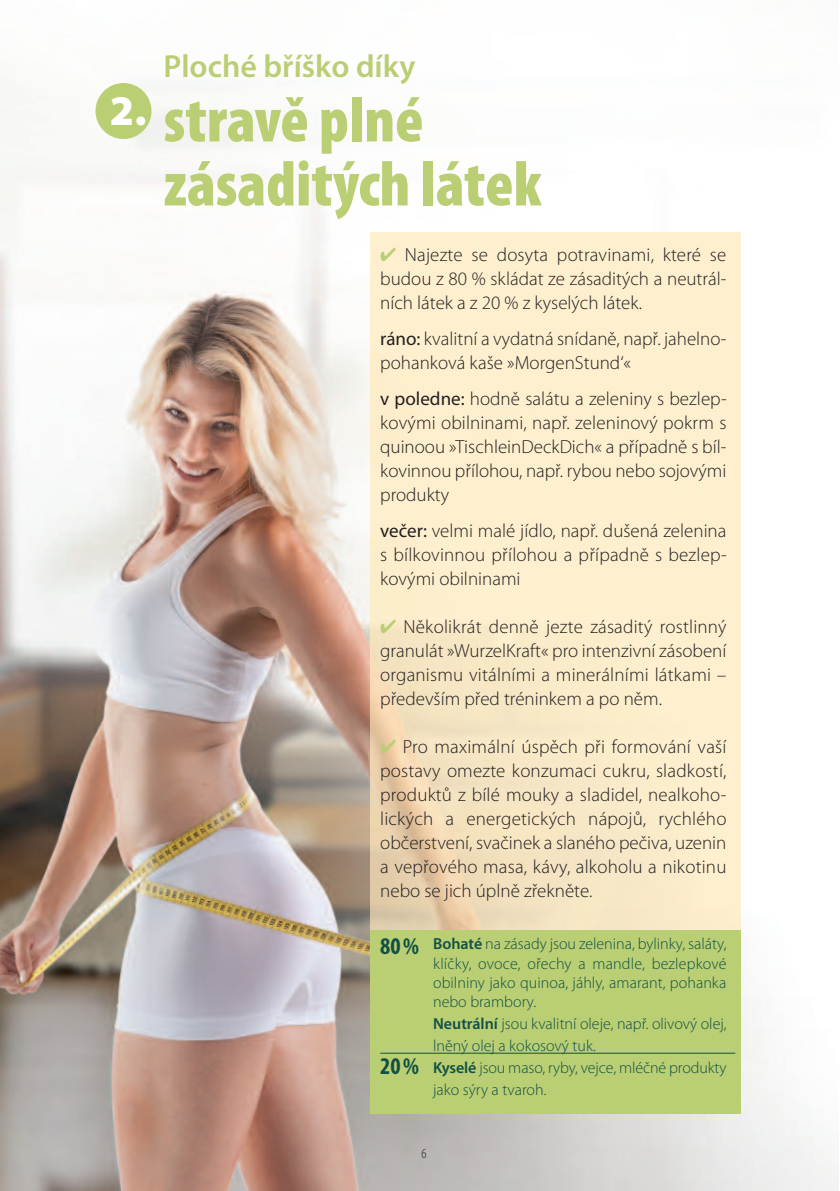
<style>
.page{position:relative;width:840px;height:1191px;background:#fff}
.page>*{position:absolute;margin:0;border:0;box-sizing:border-box;transform-origin:0 0}
.t1{font:900 condensed 64px/64px "Myriad Pro";color:#bace73}
.t2{font:900 42.4px "Myriad Pro";color:#fff}
.t3{font:600 32px "Myriad Pro";color:#bace73}
.t4{font:700 condensed 24px "Myriad Pro";color:#115146}
.t5{font:300 19px/24px "Myriad Pro";color:#231f20;text-align:justify}
.t6{font:300 16px/19.2px "Myriad Pro";color:#115146;text-align:justify}
.t7{font:300 condensed 14px "Myriad Pro";color:#231f20}
.s1{color:#bace73}
.s2{font-weight:400}
.s3{font-weight:600}
</style>
<div class="page">
<img style="left:0;top:83px;width:838px;height:1108px">
<img style="left:370px;top:232px;width:370px;height:698px">
<div style="left:95px;top:83px;width:56px;height:56px;background:#bace73;border-radius:50%"></div>
<div style="left:370px;top:930px;width:370px;height:183px;background:#bace73"></div>
<hr style="left:380px;top:1052px;width:354px;height:1px;background:#115146">
<h2 class="t2" style="left:110px;top:94px;width:38px">2.</h2>
<h3 class="t3" style="left:163px;top:55px;width:253px">Ploché bříško díky</h3>
<h1 class="t1" style="left:163px;top:94px;width:379px">stravě plné zásaditých látek</h1>
<p class="t5" style="left:380px;top:244px;width:347px"><span class="s1">✔</span> Najezte se dosyta potravinami, které se budou z 80 % skládat ze zásaditých a neutrál&shy;ních látek a z 20 % z kyselých látek.</p>
<p class="t5" style="left:380px;top:328px;width:347px"><span class="s2">ráno:</span> kvalitní a vydatná snídaně, např. jahelno&shy;pohanková kaše »MorgenStund‘«</p>
<p class="t5" style="left:380px;top:388px;width:348px"><span class="s2">v poledne:</span> hodně salátu a zeleniny s bezlep&shy;kovými obilninami, např. zeleninový pokrm s quinoou »TischleinDeckDich« a případně s bíl&shy;kovinnou přílohou, např. rybou nebo sojovými produkty</p>
<p class="t5" style="left:380px;top:520px;width:348px"><span class="s2">večer:</span> velmi malé jídlo, např. dušená zelenina s bílkovinnou přílohou a případně s bezlep&shy;kovými obilninami</p>
<p class="t5" style="left:380px;top:616px;width:347px"><span class="s1">✔</span> Několikrát denně jezte zásaditý rostlinný granulát »WurzelKraft« pro intenzivní zásobení organismu vitálními a minerálními látkami – především před tréninkem a po něm.</p>
<p class="t5" style="left:380px;top:736px;width:347px"><span class="s1">✔</span> Pro maximální úspěch při formování vaší postavy omezte konzumaci cukru, sladkostí, produktů z bílé mouky a sladidel, nealkoho&shy;lických a energetických nápojů, rychlého občerstvení, svačinek a slaného pečiva, uzenin a vepřového masa, kávy, alkoholu a nikotinu nebo se jich úplně zřekněte.</p>
<p class="t4" style="left:380px;top:937px;width:40px">80%</p>
<p class="t4" style="left:380px;top:1057px;width:40px">20%</p>
<p class="t6" style="left:433px;top:935px;width:295px"><span class="s3">Bohaté</span> na zásady jsou zelenina, bylinky, saláty, klíčky, ovoce, ořechy a mandle, bezlepkové obilniny jako quinoa, jáhly, amarant, pohanka nebo brambory.</p>
<p class="t6" style="left:433px;top:1013px;width:295px;line-height:22px;text-align:left"><span class="s3">Neutrální</span> jsou kvalitní oleje, např. olivový olej, lněný olej a kokosový tuk.<br><span class="s3">Kyselé</span> jsou maso, ryby, vejce, mléčné produkty jako sýry a tvaroh.</p>
<p class="t7" style="left:421px;top:1148px;width:7px">6</p>
</div>
